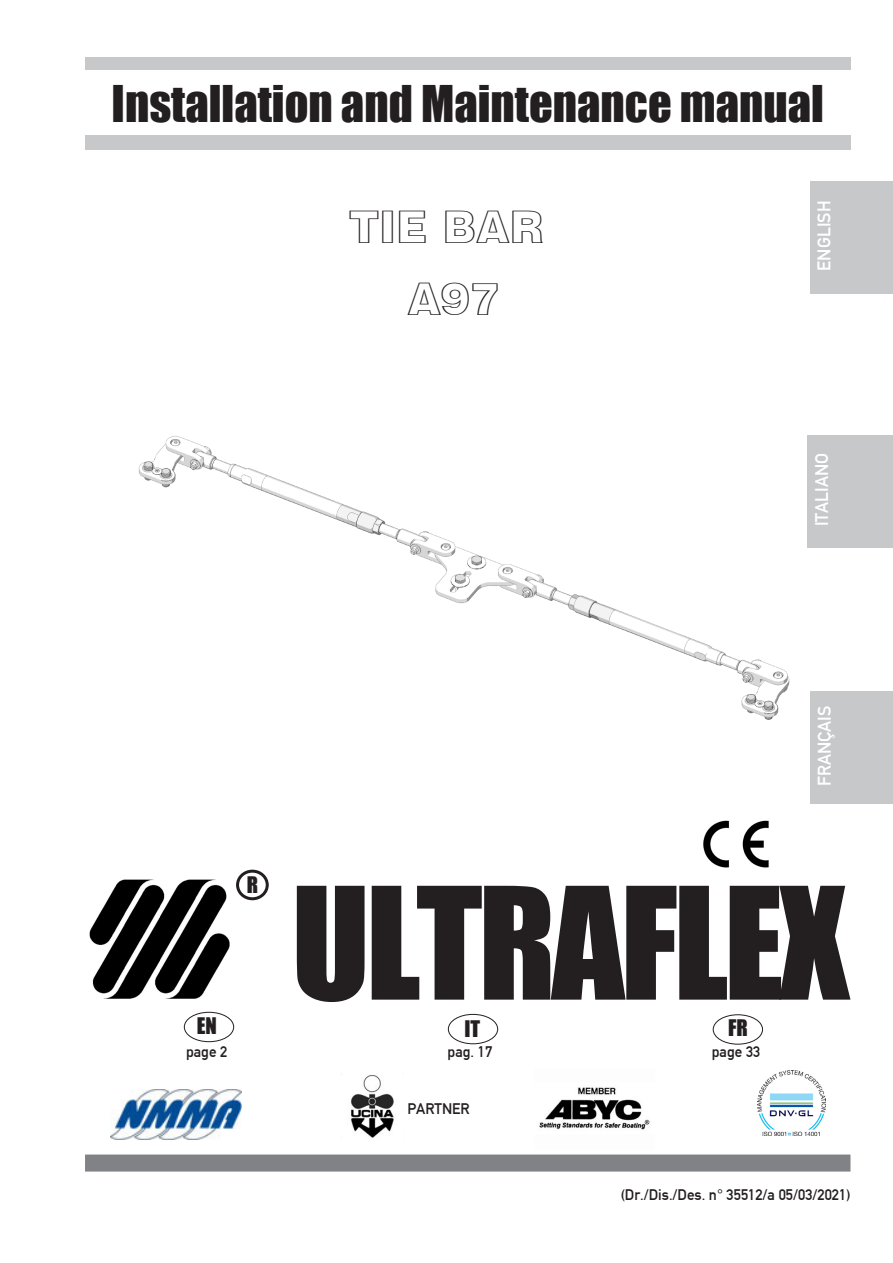
<style>
.page{position:relative;width:893px;height:1263px;background:#fff}
.page>*{position:absolute;margin:0;border:0;box-sizing:border-box;transform-origin:0 0}
.CICRESPI_TITOLO{font:144px "Impact";letter-spacing:-.03em;color:#231f20}
.Pa1{font:46.5px "Impact";color:#231f20}
.Pa1-2{font:45px "Swiss 721 BT Black Outline";color:#231f20}
.Corpo_testo{font:21px "Impact";color:#231f20}
.biocom_testo{font:21px "Impact";color:#231f20}
.t1{font:18px "DIN Mittelschrift";color:#fff}
.t2{font:15px "DIN Mittelschrift";color:#231f20}
</style>
<div class="page">
<div style="left:85px;top:1154px;width:765px;height:17px;background:#808285;border:2px solid #808285"></div>
<img style="left:704px;top:820px;width:64px;height:48px">
<div style="left:85px;top:135px;width:765px;height:15px;background:#c7c8ca"></div>
<div style="left:85px;top:57px;width:765px;height:13px;background:#c7c8ca"></div>
<div style="left:808px;top:435px;width:85px;height:112px;background:#c7c8ca"></div>
<div style="left:810px;top:691px;width:83px;height:113px;background:#c7c8ca"></div>
<div style="left:810px;top:181px;width:83px;height:112px;background:#c7c8ca"></div>
<img style="left:89px;top:879px;width:141px;height:119px">
<div style="left:236px;top:870px;width:33px;height:30px;border:3px solid #231f20;border-radius:50%"></div>
<div style="left:184px;top:1012px;width:50px;height:30px;border:1px solid #231f20;border-radius:50%"></div>
<div style="left:448px;top:1014px;width:50px;height:30px;border:1px solid #231f20;border-radius:50%"></div>
<div style="left:713px;top:1014px;width:50px;height:30px;border:1px solid #231f20;border-radius:50%"></div>
<img style="left:539px;top:1087px;width:111px;height:43px">
<img style="left:111px;top:1089px;width:131px;height:50px">
<img style="left:351px;top:1075px;width:43px;height:63px">
<img style="left:758px;top:1070px;width:67px;height:65px">
<img style="left:138px;top:436px;width:652px;height:284px">
<p class="Pa1" style="left:112px;top:67px;width:714px">Installation and Maintenance manual</p>
<p class="Pa1-2" style="left:349px;top:199px;width:196px">TIE BAR</p>
<p class="Pa1-2" style="left:408px;top:271px;width:94px">A97</p>
<p class="t1" style="left:813px;top:271px;width:71px;rotate:-90deg">ENGLISH</p>
<p class="t1" style="left:811px;top:526px;width:75px;rotate:-90deg">ITALIANO</p>
<p class="biocom_testo" style="left:247px;top:869px;width:13px">R</p>
<p class="t1" style="left:814px;top:786px;width:81px;rotate:-90deg">FRANÇAIS</p>
<p class="CICRESPI_TITOLO" style="left:291px;top:831px;width:559px">ULTRAFLEX</p>
<p class="Corpo_testo" style="left:197px;top:1009px;width:22px">EN</p>
<p class="Corpo_testo" style="left:464px;top:1012px;width:17px">IT</p>
<p class="Corpo_testo" style="left:728px;top:1011px;width:21px">FR</p>
<p class="t2" style="left:186px;top:1043px;width:43px">page 2</p>
<p class="t2" style="left:448px;top:1043px;width:46px">pag. 17</p>
<p class="t2" style="left:712px;top:1043px;width:50px">page 33</p>
<p class="t2" style="left:407px;top:1100px;width:64px">PARTNER</p>
<p class="t2" style="left:621px;top:1186px;width:231px">(Dr./Dis./Des. n° 35512/a 05/03/2021)</p>
</div>
